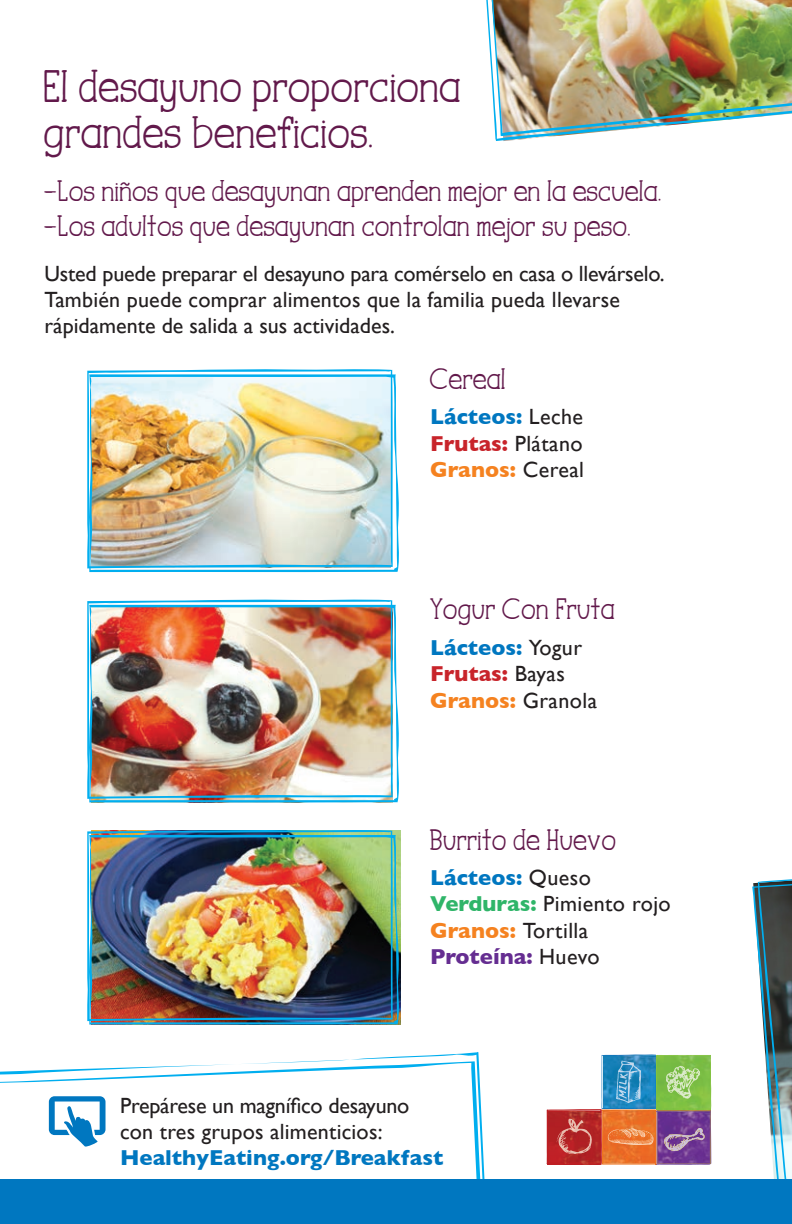
<style>
.page{position:relative;width:792px;height:1224px;background:#fff}
.page>*{position:absolute;margin:0;border:0;box-sizing:border-box;transform-origin:0 0}
.t1{font:700 40px/46px "TALUHLA";color:#62194b}
.t2{font:700 26px/35px "TALUHLA";color:#62194b}
.t3{font:22px/26.4px "Gill Sans";color:#231f20}
.t4{font:22px/26.4px "Gill Sans";letter-spacing:.02em;color:#231f20}
.t5{font:700 22px "Gill Sans";color:#0077c0}
.s1{font-weight:700;color:#0077c0}
.s2{font-weight:700;color:#c8242b}
.s3{font-weight:700;color:#f58220}
.s4{font-weight:700;color:#2fb569}
.s5{font-weight:700;color:#652d91}
</style>
<div class="page">
<img style="left:752px;top:879px;width:39px;height:300px">
<img style="left:486px;top:0;width:305px;height:141px">
<svg style="left:0;top:1052px;width:485px;height:127px"></svg>
<svg style="left:49px;top:1095px;width:56px;height:52px"></svg>
<svg style="left:88px;top:604px;width:311px;height:198px"></svg>
<img style="left:87px;top:599px;width:306px;height:199px">
<svg style="left:88px;top:374px;width:311px;height:198px"></svg>
<img style="left:87px;top:369px;width:306px;height:199px">
<img style="left:88px;top:834px;width:312px;height:190px">
<img style="left:87px;top:830px;width:306px;height:190px">
<svg style="left:546px;top:1054px;width:165px;height:110px"></svg>
<img style="left:656px;top:1054px;width:54px;height:53px">
<img style="left:656px;top:1055px;width:53px;height:52px">
<img style="left:665px;top:1065px;width:34px;height:33px">
<div style="left:0;top:1179px;width:791px;height:44px;background:#0077c0"></div>
<h1 class="t1" style="left:45px;top:64px;width:418px">El desayuno proporciona grandes beneficios.</h1>
<p class="t2" style="left:45px;top:174px;width:618px">—Los niños que desayunan aprenden mejor en la escuela. —Los adultos que desayunan controlan mejor su peso.</p>
<p class="t3" style="left:45px;top:259px;width:621px">Usted puede preparar el desayuno para comérselo en casa o llevárselo.<br>También puede comprar alimentos que la familia pueda llevarse rápidamente de salida a sus actividades.</p>
<p class="t2" style="left:430px;top:361px;width:78px">Cereal</p>
<p class="t3" style="left:430px;top:403px;width:155px;text-align:justify"><span class="s1">Lácteos:</span> Leche <span class="s2">Frutas:</span> Plátano <span class="s3">Granos:</span> Cereal</p>
<p class="t2" style="left:430px;top:592px;width:187px">Yogur Con Fruta</p>
<p class="t3" style="left:430px;top:633px;width:168px"><span class="s1">Lácteos:</span> Yogur<br><span class="s2">Frutas:</span> Bayas<br><span class="s3">Granos:</span> Granola</p>
<p class="t2" style="left:430px;top:822px;width:188px">Burrito de Huevo</p>
<p class="t4" style="left:430px;top:864px;width:242px"><span class="s1">Lácteos:</span> Queso<br><span class="s4">Verduras:</span> Pimiento rojo<br><span class="s3">Granos:</span> Tortilla<br><span class="s5">Proteína:</span> Huevo</p>
<p class="t3" style="left:120px;top:1091px;width:291px">Prepárese un magnífico desayuno con tres grupos alimenticios:</p>
<p class="t5" style="left:120px;top:1139px;width:324px">HealthyEating.org/Breakfast</p>
</div>
